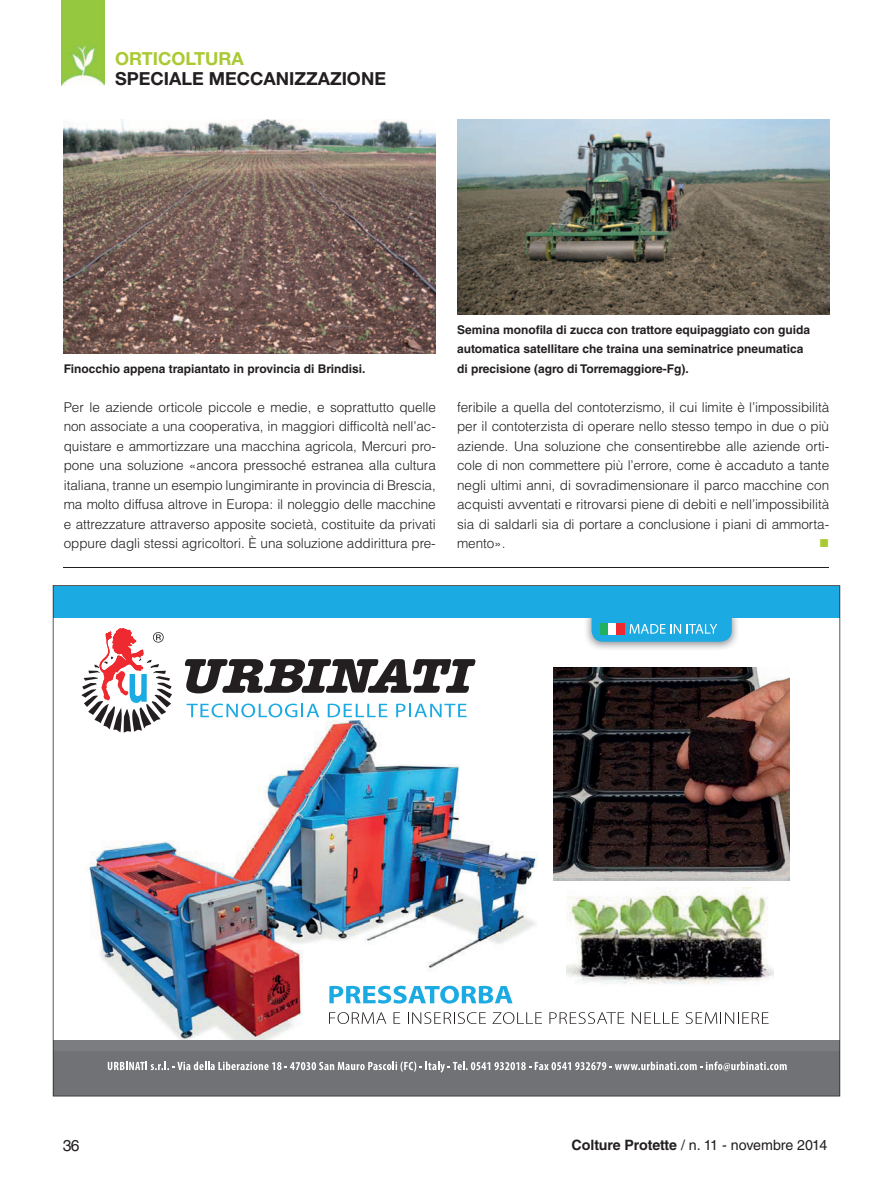
<style>
.page{position:relative;width:893px;height:1191px;background:#fff}
.page>*{position:absolute;margin:0;border:0;box-sizing:border-box;transform-origin:0 0}
.t1{font:700 18px "Helvetica Neue LT Std";color:#231f20}
.t2{font:700 18px "Helvetica Neue LT Std";color:#aac932}
.t3{font:15.75px "Helvetica LT Std";color:#231f20}
.t4{font:14.25px "Helvetica LT Std";letter-spacing:-.015em;color:#231f20}
.t5{font:300 13.5px/19.5px "Helvetica LT Std";letter-spacing:-.005em;color:#231f20;text-align:justify}
.t6{font:13.5px "Wingdings";color:#aac932}
.t7{font:700 12px/19.5px "Helvetica LT Std";color:#231f20}
.s1{font-weight:700}
</style>
<div class="page">
<img style="left:62px;top:0;width:42px;height:85px">
<hr style="left:64px;top:567px;width:765px;height:1px;background:#231f20">
<img style="left:53px;top:585px;width:787px;height:511px">
<img style="left:64px;top:119px;width:372px;height:234px">
<img style="left:457px;top:119px;width:372px;height:195px">
<h1 class="t2" style="left:115px;top:47px;width:130px">ORTICOLTURA</h1>
<h1 class="t1" style="left:115px;top:67px;width:272px">SPECIALE MECCANIZZAZIONE</h1>
<p class="t7" style="left:64px;top:358px;width:303px">Finocchio appena trapiantato in provincia di Brindisi.</p>
<p class="t7" style="left:457px;top:319px;width:354px">Semina monofila di zucca con trattore equipaggiato con guida automatica satellitare che traina una seminatrice pneumatica di precisione (agro di Torremaggiore-Fg).</p>
<p class="t5" style="left:64px;top:397px;width:374px">Per le aziende orticole piccole e medie, e soprattutto quelle non associate a una cooperativa, in maggiori difficoltà nell’ac&shy;quistare e ammortizzare una macchina agricola, Mercuri pro&shy;pone una soluzione «ancora pressoché estranea alla cultura italiana, tranne un esempio lungimirante in provincia di Brescia, ma molto diffusa altrove in Europa: il noleggio delle macchine e attrezzature attraverso apposite società, costituite da privati oppure dagli stessi agricoltori. È una soluzione addirittura pre-</p>
<p class="t5" style="left:457px;top:397px;width:374px">feribile a quella del contoterzismo, il cui limite è l’impossibilità per il contoterzista di operare nello stesso tempo in due o più aziende. Una soluzione che consentirebbe alle aziende orti&shy;cole di non commettere più l’errore, come è accaduto a tante negli ultimi anni, di sovradimensionare il parco macchine con acquisti avventati e ritrovarsi piene di debiti e nell’impossibilità sia di saldarli sia di portare a conclusione i piani di ammorta&shy;mento».</p>
<p class="t6" style="left:819px;top:536px;width:12px">■</p>
<p class="t3" style="left:63px;top:1136px;width:18px">36</p>
<p class="t4" style="left:571px;top:1136px;width:257px"><span class="s1">Colture Protette</span> / n. 11 - novembre 2014</p>
</div>
